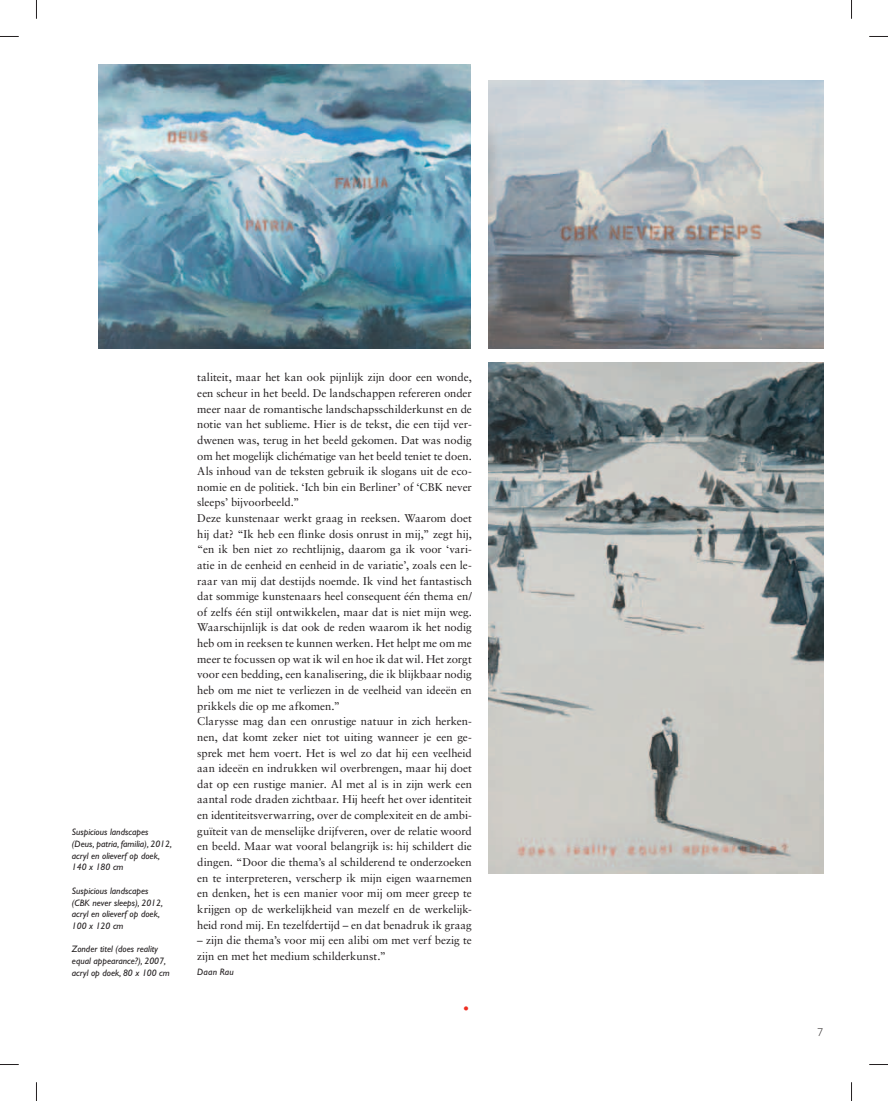
<style>
.page{position:relative;width:888px;height:1101px;background:#fff}
.page>*{position:absolute;margin:0;border:0;box-sizing:border-box;transform-origin:0 0}
.t1{font:31.25px "Sabon";color:#ee2e22}
.t2{font:11.25px/15.6px "Sabon";color:#231f20}
.t3{font:300 11.25px "Gill Sans";color:#231f20}
.t4{font:italic 9.38px/11.8px "Gill Sans Std";color:#231f20}
</style>
<div class="page">
<img style="left:99px;top:65px;width:372px;height:283px">
<img style="left:488px;top:362px;width:335px;height:511px">
<img style="left:488px;top:80px;width:335px;height:268px">
<svg style="left:0;top:36px;width:19px;height:1px"></svg>
<svg style="left:869px;top:36px;width:19px;height:1px"></svg>
<svg style="left:0;top:1064px;width:19px;height:1px"></svg>
<svg style="left:869px;top:1064px;width:19px;height:1px"></svg>
<svg style="left:36px;top:0;width:1px;height:19px"></svg>
<svg style="left:36px;top:1082px;width:1px;height:18px"></svg>
<svg style="left:851px;top:0;width:1px;height:19px"></svg>
<svg style="left:851px;top:1082px;width:1px;height:18px"></svg>
<p class="t4" style="left:72px;top:827px;width:102px">Suspicious landscapes (Deus, patria, familia), 2012, acryl en olieverf op doek,<br>140 x 180 cm</p>
<p class="t4" style="left:72px;top:885px;width:92px">Suspicious landscapes (CBK never sleeps), 2012, acryl en olieverf op doek,<br>100 x 120 cm</p>
<p class="t4" style="left:72px;top:944px;width:99px">Zonder titel (does reality equal appearance?), 2007, acryl op doek, 80 x 100 cm</p>
<p class="t2" style="left:197px;top:370px;width:276px">taliteit, maar het kan ook pijnlijk zijn door een wonde, een scheur in het beeld. De landschappen refereren onder meer naar de romantische landschapsschilderkunst en de notie van het sublieme. Hier is de tekst, die een tijd ver&shy;dwenen was, terug in het beeld gekomen. Dat was nodig om het mogelijk clichématige van het beeld teniet te doen.<br>Als inhoud van de teksten gebruik ik slogans uit de eco&shy;nomie en de politiek. ‘Ich bin ein Berliner’ of ‘CBK never sleeps’ bijvoorbeeld.”<br>Deze kunstenaar werkt graag in reeksen. Waarom doet hij dat? “Ik heb een flinke dosis onrust in mij,” zegt hij, “en ik ben niet zo rechtlijnig, daarom ga ik voor ‘vari&shy;atie in de eenheid en eenheid in de variatie’, zoals een le&shy;raar van mij dat destijds noemde. Ik vind het fantastisch dat sommige kunstenaars heel consequent één thema en/ of zelfs één stijl ontwikkelen, maar dat is niet mijn weg.<br>Waarschijnlijk is dat ook de reden waarom ik het nodig heb om in reeksen te kunnen werken. Het helpt me om me meer te focussen op wat ik wil en hoe ik dat wil. Het zorgt voor een bedding, een kanalisering, die ik blijkbaar nodig heb om me niet te verliezen in de veelheid van ideeën en prikkels die op me afkomen.”<br>Clarysse mag dan een onrustige natuur in zich herken&shy;nen, dat komt zeker niet tot uiting wanneer je een ge&shy;sprek met hem voert. Het is wel zo dat hij een veelheid aan ideeën en indrukken wil overbrengen, maar hij doet dat op een rustige manier. Al met al is in zijn werk een aantal rode draden zichtbaar. Hij heeft het over identiteit en identiteitsverwarring, over de complexiteit en de ambi&shy;guïteit van de menselijke drijfveren, over de relatie woord en beeld. Maar wat vooral belangrijk is: hij schildert die dingen. “Door die thema’s al schilderend te onderzoeken en te interpreteren, verscherp ik mijn eigen waarnemen en denken, het is een manier voor mij om meer greep te krijgen op de werkelijkheid van mezelf en de werkelijk&shy;heid rond mij. En tezelfdertijd – en dat benadruk ik graag</p>
<p class="t2" style="left:197px;top:933px;width:276px">– zijn die thema’s voor mij een alibi om met verf bezig te zijn en met het medium schilderkunst.”</p>
<p class="t4" style="left:197px;top:967px;width:38px">Daan Rau</p>
<h1 class="t1" style="left:462px;top:986px;width:10px">.</h1>
<p class="t3" style="left:817px;top:1028px;width:7px">7</p>
</div>
